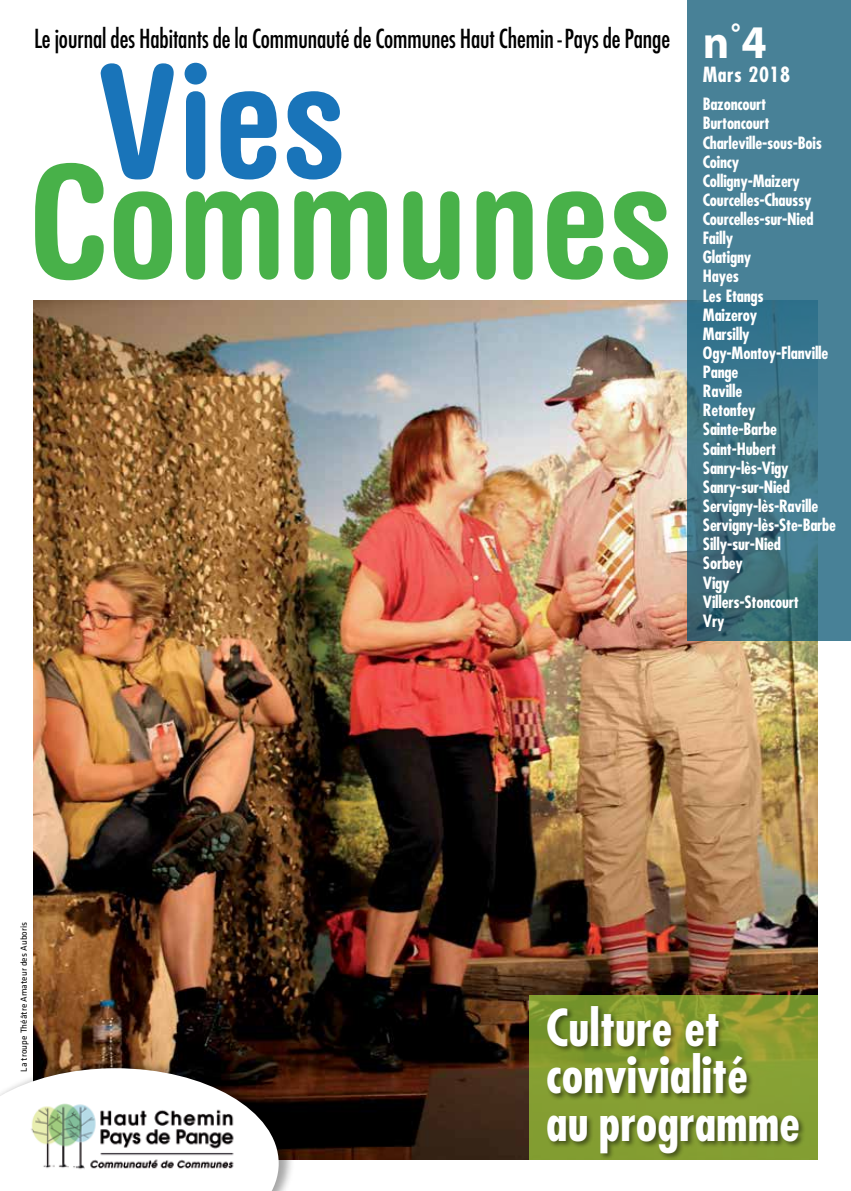
<style>
.page{position:relative;width:851px;height:1191px;background:#fff}
.page>*{position:absolute;margin:0;border:0;box-sizing:border-box;transform-origin:0 0}
.t1{font:700 condensed 49.5px/47.1px "Futura";color:#fff}
.t2{font:condensed 25.5px "Futura Std";letter-spacing:-.005em;color:#000;scale:.95 1}
.t3{font:700 condensed 20.4px "Futura";letter-spacing:.025em;color:#fff}
.t4{font:700 condensed 16.5px/19px "Futura";letter-spacing:-.015em;color:#fff}
.t5{font:9px "Klavika";letter-spacing:.01em;color:#000}
.s1{font-family:"Myriad Web Pro";font-weight:700;font-stretch:normal;font-size:46.5px;color:#fff}
</style>
<div class="page">
<img style="left:33px;top:301px;width:784px;height:858px">
<div style="left:0;top:1057px;width:295px;height:134px;background:#000;opacity:.35"></div>
<svg style="left:0;top:1068px;width:279px;height:123px"></svg>
<svg style="left:35px;top:62px;width:633px;height:219px"></svg>
<img style="left:23px;top:1102px;width:216px;height:74px">
<svg style="left:687px;top:0;width:163px;height:640px;background:#427a8e"></svg>
<svg style="left:528px;top:995px;width:289px;height:164px;background:#80982f"></svg>
<div style="left:546px;top:1004px;width:260px;height:156px;background:#000;opacity:.46"></div>
<h2 class="t2" style="left:34px;top:24px;width:772px">Le journal des Habitants de la Communauté de Communes Haut Chemin - Pays de Pange <span class="s1">n</span><sup>°</sup><span class="s1">4</span></h2>
<p class="t3" style="left:702px;top:62px;width:89px">Mars 2018</p>
<p class="t4" style="left:702px;top:94px;width:135px">Bazoncourt<br>Burtoncourt<br>Charleville-sous-Bois<br>Coincy<br>Colligny-Maizery<br>Courcelles-Chaussy<br>Courcelles-sur-Nied<br>Failly<br>Glatigny<br>Hayes<br>Les Etangs<br>Maizeroy<br>Marsilly<br>Ogy-Montoy-Flanville<br>Pange<br>Raville<br>Retonfey<br>Sainte-Barbe<br>Saint-Hubert<br>Sanry-lès-Vigy<br>Sanry-sur-Nied<br>Servigny-lès-Raville<br>Servigny-lès-Ste-Barbe<br>Silly-sur-Nied<br>Sorbey<br>Vigy<br>Villers-Stoncourt<br>Vry</p>
<p class="t5" style="left:18px;top:1071px;width:152px;rotate:-90deg">La troupe Théâtre Amateur des Auboris</p>
<h1 class="t1" style="left:546px;top:1004px;width:255px">Culture et convivialité au programme</h1>
</div>
